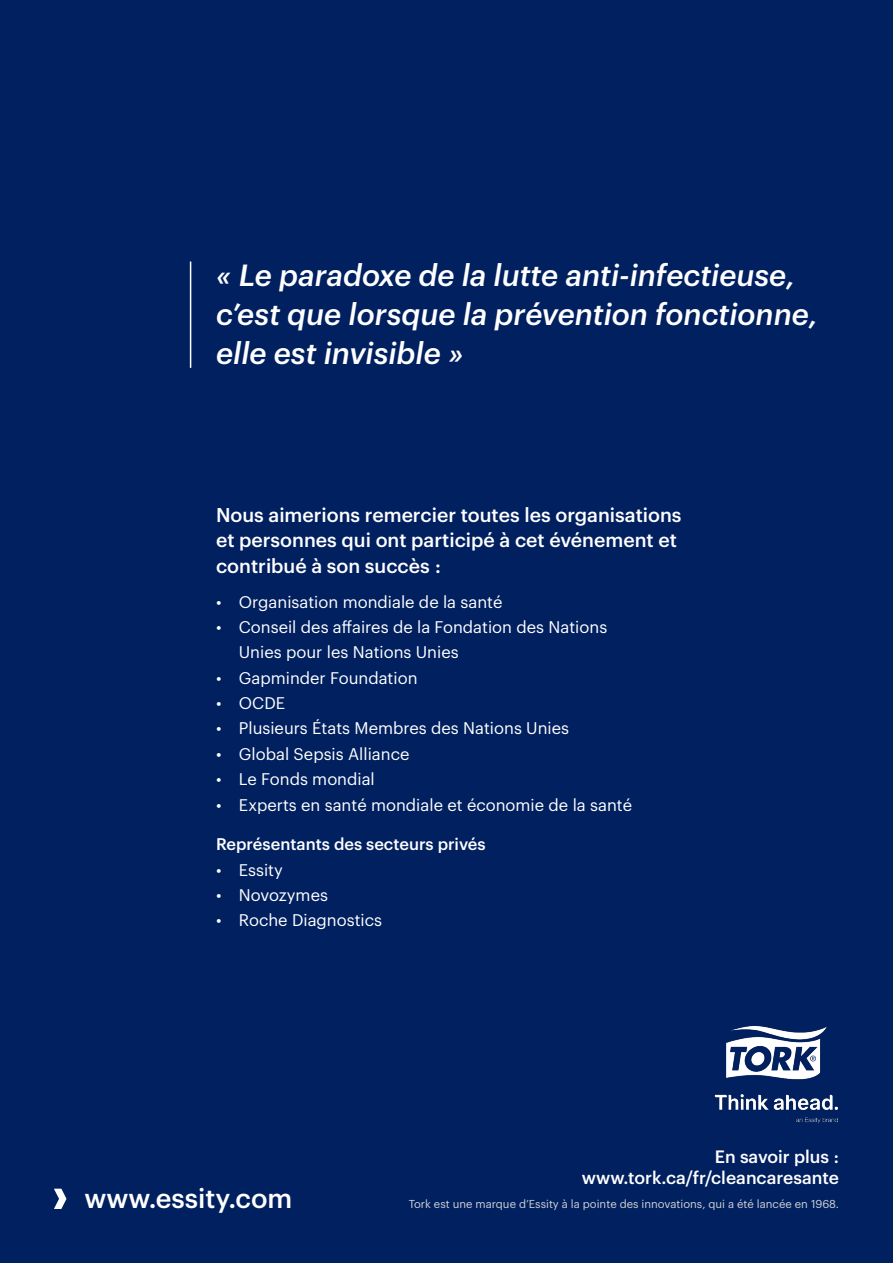
<style>
.page{position:relative;width:893px;height:1263px;background:#002060}
.page>*{position:absolute;margin:0;border:0;box-sizing:border-box;transform-origin:0 0}
.Subheadline_Regular_blue{font:italic 500 30px/39px "Graphik";color:#fff}
.t1{font:500 27px "Graphik";color:#fff}
.Subheadline_Regular_blue-2{font:500 19.5px/25.3px "Graphik";color:#fff}
.Subheadline_Regular_blue-3{font:500 17.55px/21px "Graphik";color:#fff;text-align:right}
.t2{font:16.5px/25.3px "Graphik";color:#fff}
.Subheadline_Regular_blue-4{font:500 16.5px "Graphik";color:#fff}
.Subheadline_Regular_blue-5{font:11.25px "Graphik";color:#d1d2d4}
</style>
<div class="page">
<svg style="left:54px;top:1189px;width:12px;height:20px"></svg>
<img style="left:714px;top:1026px;width:124px;height:98px">
<hr style="left:190px;top:261px;width:1px;height:107px;background:#fff">
<p class="Subheadline_Regular_blue" style="left:216px;top:253px;width:603px">« Le paradoxe de la lutte anti-infectieuse, c’est que lorsque la prévention fonctionne, elle est invisible »</p>
<p class="Subheadline_Regular_blue-2" style="left:216px;top:501px;width:467px">Nous aimerions remercier toutes les organisations et personnes qui ont participé à cet événement et contribué à son succès :</p>
<p class="t2" style="left:216px;top:588px;width:288px">• Organisation mondiale de la santé</p>
<p class="t2" style="left:239px;top:613px;width:370px;text-indent:-23px">• Conseil des affaires de la Fondation des Nations<br>Unies pour les Nations Unies</p>
<p class="t2" style="left:216px;top:664px;width:203px">• Gapminder Foundation</p>
<p class="t2" style="left:216px;top:689px;width:71px">• OCDE</p>
<p class="t2" style="left:216px;top:714px;width:355px">• Plusieurs États Membres des Nations Unies</p>
<p class="t2" style="left:216px;top:740px;width:195px">• Global Sepsis Alliance</p>
<p class="t2" style="left:216px;top:765px;width:160px">• Le Fonds mondial</p>
<p class="t2" style="left:216px;top:790px;width:417px">• Experts en santé mondiale et économie de la santé</p>
<p class="Subheadline_Regular_blue-4" style="left:216px;top:832px;width:271px">Représentants des secteurs privés</p>
<p class="t2" style="left:216px;top:855px;width:68px">• Essity</p>
<p class="t2" style="left:216px;top:881px;width:113px">• Novozymes</p>
<p class="t2" style="left:216px;top:906px;width:168px">• Roche Diagnostics</p>
<h4 class="t1" style="left:84px;top:1177px;width:210px">www.essity.com</h4>
<p class="Subheadline_Regular_blue-3" style="left:582px;top:1145px;width:259px">En savoir plus : www.tork.ca/fr/cleancaresante</p>
<p class="Subheadline_Regular_blue-5" style="left:409px;top:1196px;width:432px">Tork est une marque d’Essity à la pointe des innovations, qui a été lancée en 1968.</p>
</div>
